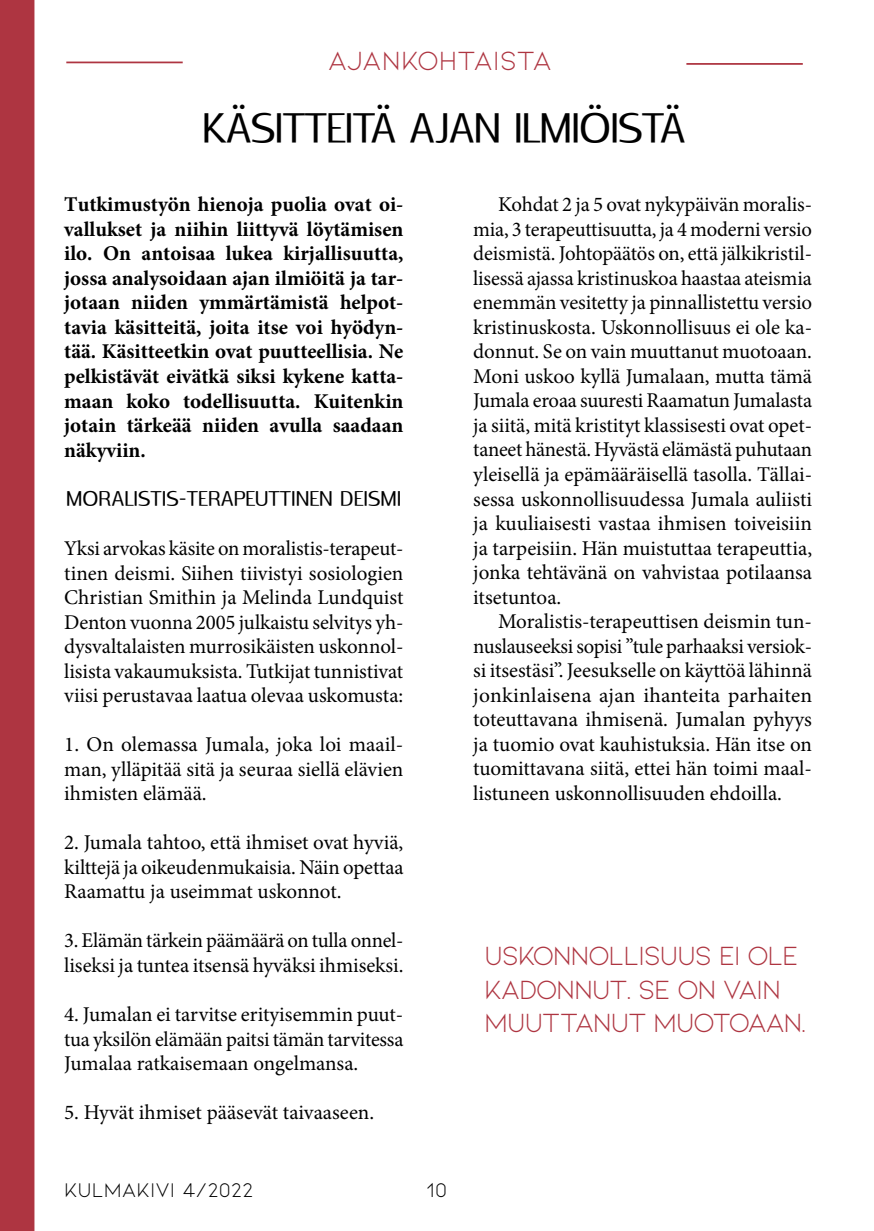
<style>
.page{position:relative;width:874px;height:1231px;background:#fff}
.page>*{position:absolute;margin:0;border:0;box-sizing:border-box;transform-origin:0 0}
.t1{font:42px "Rabelo";letter-spacing:-.025em;color:#000}
.t2{font:28px/33.6px "Kiona";letter-spacing:-.05em;color:#ae3541}
.t3{font:28px "Kiona";color:#ae3541}
.t4{font:21px/24.5px "Minion Pro";letter-spacing:-.005em;color:#000;text-align:justify}
.t5{font:700 21px/24.5px "Minion Pro";color:#000;text-align:justify}
.t6{font:21px "Rabelo";color:#000}
.t7{font:21px "Kiona";color:#000}
</style>
<div class="page">
<div style="left:0;top:0;width:34px;height:1230px;background:#ae3541"></div>
<hr style="left:686px;top:63px;width:116px;height:2px;background:#ae3541">
<hr style="left:66px;top:62px;width:117px;height:1px;background:#ae3541">
<h2 class="t3" style="left:327px;top:45px;width:226px">AJANKOHTAISTA</h2>
<h1 class="t1" style="left:202px;top:103px;width:485px">KÄSITTEITÄ AJAN ILMIÖISTÄ</h1>
<p class="t5" style="left:64px;top:192px;width:340px">Tutkimustyön hienoja puolia ovat oi&shy;vallukset ja niihin liittyvä löytämisen ilo. On antoisaa lukea kirjallisuutta, jossa analysoidaan ajan ilmiöitä ja tar&shy;jotaan niiden ymmärtämistä helpot&shy;tavia käsitteitä, joita itse voi hyödyn&shy;tää. Käsitteetkin ovat puutteellisia. Ne pelkistävät eivätkä siksi kykene katta&shy;maan koko todellisuutta. Kuitenkin jotain tärkeää niiden avulla saadaan näkyviin.</p>
<p class="t6" style="left:66px;top:486px;width:336px">MORALISTIS-TERAPEUTTINEN DEISMI</p>
<p class="t4" style="left:64px;top:536px;width:340px">Yksi arvokas käsite on moralistis-terapeut&shy;tinen deismi. Siihen tiivistyi sosiologien Christian Smithin ja Melinda Lundquist Denton vuonna 2005 julkaistu selvitys yh&shy;dysvaltalaisten murrosikäisten uskonnol&shy;lisista vakaumuksista. Tutkijat tunnistivat viisi perustavaa laatua olevaa uskomusta:</p>
<p class="t4" style="left:64px;top:732px;width:340px">1. On olemassa Jumala, joka loi maail&shy;man, ylläpitää sitä ja seuraa siellä elävien ihmisten elämää.</p>
<p class="t4" style="left:64px;top:830px;width:340px">2. Jumala tahtoo, että ihmiset ovat hyviä, kilttejä ja oikeudenmukaisia. Näin opettaa Raamattu ja useimmat uskonnot.</p>
<p class="t4" style="left:64px;top:928px;width:340px">3. Elämän tärkein päämäärä on tulla onnel&shy;liseksi ja tuntea itsensä hyväksi ihmiseksi.</p>
<p class="t4" style="left:64px;top:1002px;width:340px">4. Jumalan ei tarvitse erityisemmin puut&shy;tua yksilön elämään paitsi tämän tarvitessa Jumalaa ratkaisemaan ongelmansa.</p>
<p class="t4" style="left:64px;top:1100px;width:311px">5. Hyvät ihmiset pääsevät taivaaseen.</p>
<p class="t7" style="left:64px;top:1178px;width:191px">KULMAKIVI 4/2022</p>
<p class="t7" style="left:426px;top:1178px;width:22px">10</p>
<p class="t4" style="left:473px;top:192px;width:340px;text-indent:25px">Kohdat 2 ja 5 ovat nykypäivän moralis&shy;mia, 3 terapeuttisuutta, ja 4 moderni versio deismistä. Johtopäätös on, että jälkikristil&shy;lisessä ajassa kristinuskoa haastaa ateismia enemmän vesitetty ja pinnallistettu versio kristinuskosta. Uskonnollisuus ei ole ka&shy;donnut. Se on vain muuttanut muotoaan.<br>Moni uskoo kyllä Jumalaan, mutta tämä Jumala eroaa suuresti Raamatun Jumalasta ja siitä, mitä kristityt klassisesti ovat opet&shy;taneet hänestä. Hyvästä elämästä puhutaan yleisellä ja epämääräisellä tasolla. Tällai&shy;sessa uskonnollisuudessa Jumala auliisti ja kuuliaisesti vastaa ihmisen toiveisiin ja tarpeisiin. Hän muistuttaa terapeuttia, jonka tehtävänä on vahvistaa potilaansa itsetuntoa.</p>
<p class="t4" style="left:473px;top:609px;width:340px;text-indent:25px">Moralistis-terapeuttisen deismin tun&shy;nuslauseeksi sopisi ”tule parhaaksi versiok&shy;si itsestäsi”. Jeesukselle on käyttöä lähinnä jonkinlaisena ajan ihanteita parhaiten toteuttavana ihmisenä. Jumalan pyhyys ja tuomio ovat kauhistuksia. Hän itse on tuomittavana siitä, ettei hän toimi maal&shy;listuneen uskonnollisuuden ehdoilla.</p>
<h2 class="t2" style="left:484px;top:938px;width:323px">USKONNOLLISUUS EI OLE<br>KADONNUT. SE ON VAIN<br>MUUTTANUT MUOTOAAN.</h2>
</div>
